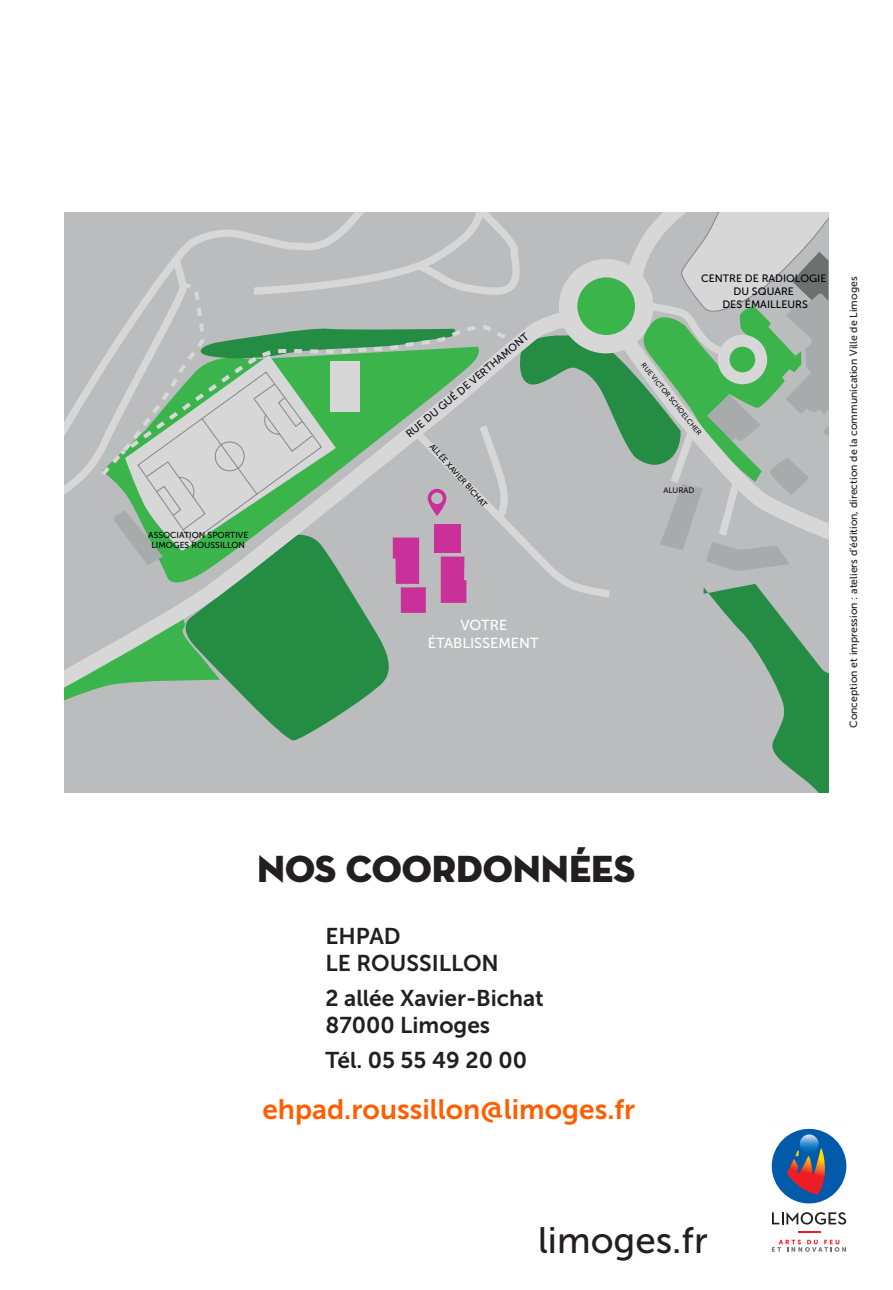
<style>
.page{position:relative;width:893px;height:1290px;background:#fff}
.page>*{position:absolute;margin:0;border:0;box-sizing:border-box;transform-origin:0 0}
.t1{font:38.5px "Neutra Disp Titling";color:#231f20}
.t2{font:36.75px "Museo Sans 500";color:#231f20}
.t3{font:28px "Museo Sans 700";color:#ff5e00}
.t4{font:22.75px "Museo Sans 700";color:#231f20}
.t5{font:14.53px/18.4px "Museo Sans 500";color:#fff;text-align:center}
.t6{font:10.67px/12.8px "Museo Sans 500";color:#000;text-align:center}
.t7{font:10.67px "Museo Sans 500";color:#0e0b10}
.t8{font:10.5px "Museo Sans 500";color:#231f20}
.t9{font:8.58px/10.3px "Museo Sans 500";color:#000;text-align:center}
.t10{font:8.05px "Museo Sans 500";color:#000}
.t11{font:8.05px "Museo Sans 500";color:#0e0b10}
.t12{font:7px "Museo Sans 500";color:#0e0b10}
</style>
<div class="page">
<svg style="left:64px;top:212px;width:764px;height:581px;background:#a3b8a9"></svg>
<div style="left:434px;top:524px;width:26px;height:28px;background:#ca3099"></div>
<svg style="left:771px;top:1128px;width:76px;height:124px"></svg>
<p class="t9" style="left:148px;top:530px;width:102px">ASSOCIATION SPORTIVE<br>LIMOGES ROUSSILLON</p>
<p class="t7" style="left:404px;top:431px;width:158px;rotate:-40deg">RUE DU GUÉ DE VERTHAMONT</p>
<p class="t10" style="left:434px;top:442px;width:84px;rotate:48deg">ALLÉE XAVIER BICHAT</p>
<p class="t5" style="left:428px;top:616px;width:113px">VOTRE<br>ÉTABLISSEMENT</p>
<p class="t6" style="left:701px;top:272px;width:127px">CENTRE DE RADIOLOGIE<br>DU SQUARE<br>DES ÉMAILLEURS</p>
<p class="t12" style="left:646px;top:361px;width:92px;rotate:51deg">RUE VICTOR SCHOELCHER</p>
<p class="t11" style="left:663px;top:485px;width:33px">ALURAD</p>
<p class="t8" style="left:848px;top:728px;width:453px;rotate:-90deg">Conception et impression : ateliers d’édition, direction de la communication Ville de Limoges</p>
<p class="t1" style="left:257px;top:845px;width:380px">NOS COORDONNÉES</p>
<p class="t4" style="left:326px;top:923px;width:77px">EHPAD</p>
<p class="t4" style="left:326px;top:950px;width:175px">LE ROUSSILLON</p>
<p class="t4" style="left:326px;top:985px;width:220px">2 allée Xavier-Bichat</p>
<p class="t4" style="left:326px;top:1013px;width:166px">87000 Limoges</p>
<p class="t4" style="left:326px;top:1048px;width:203px">Tél. 05 55 49 20 00</p>
<p class="t3" style="left:262px;top:1094px;width:374px">ehpad.roussillon@limoges.fr</p>
<p class="t2" style="left:538px;top:1220px;width:171px">limoges.fr</p>
</div>
